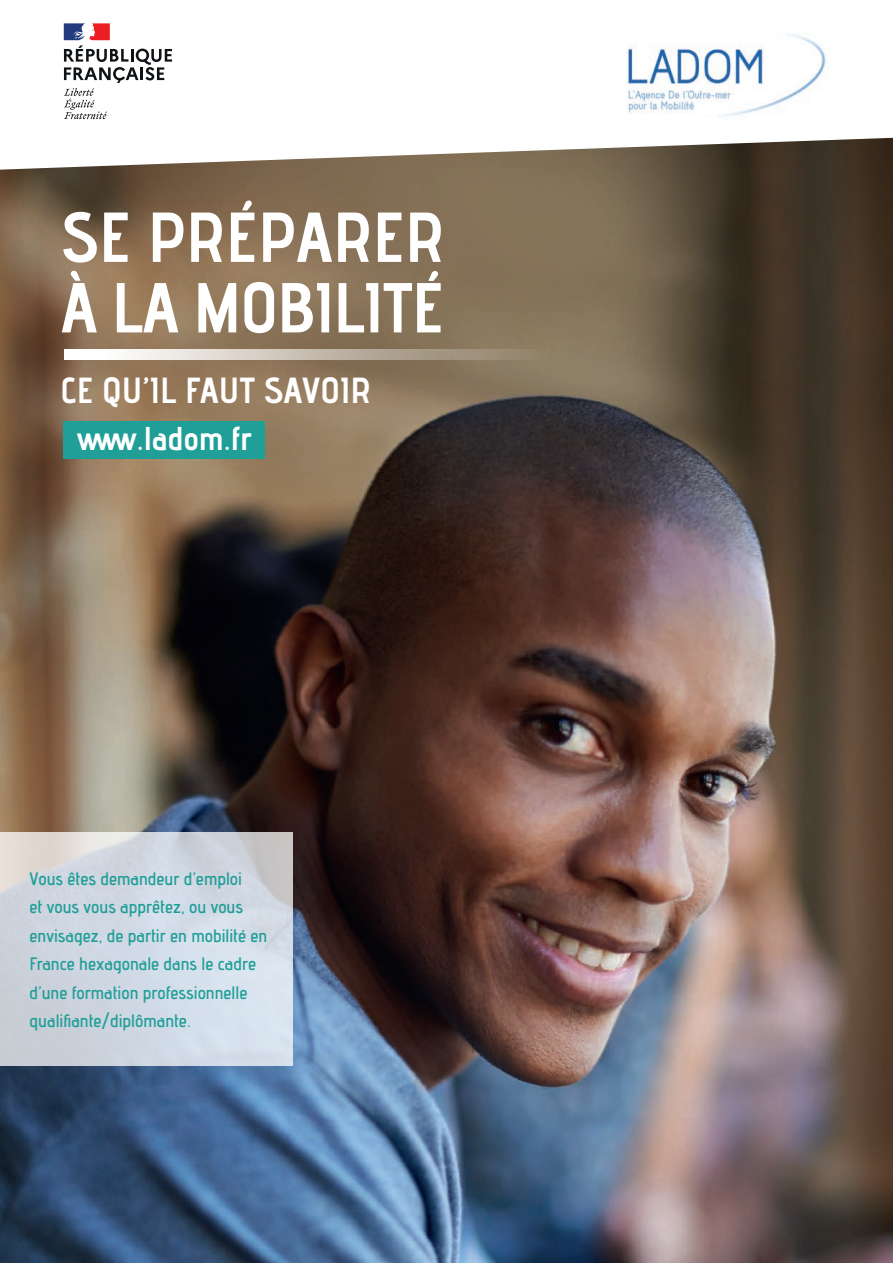
<style>
.page{position:relative;width:893px;height:1263px;background:#fff}
.page>*{position:absolute;margin:0;border:0;box-sizing:border-box;transform-origin:0 0}
.t1{font:70.5px/70.5px "advent Bd 3";letter-spacing:-.01em;color:#fff}
.t2{font:36.3px "advent Bd 3";color:#fff}
.t3{font:33px "advent Bd 3";letter-spacing:.01em;color:#fff}
.t4{font:18px/28.5px "advent Bd 2";color:#209e98}
</style>
<div class="page">
<img style="left:0;top:170px;width:893px;height:1093px">
<svg style="left:0;top:832px;width:293px;height:234px;background:#d1d8e1"></svg>
<svg style="left:64px;top:349px;width:485px;height:10px"></svg>
<div style="left:64px;top:421px;width:201px;height:37px;background:#209e98"></div>
<svg style="left:0;top:23px;width:893px;height:147px"></svg>
<img style="left:616px;top:23px;width:213px;height:96px">
<svg style="left:64px;top:23px;width:108px;height:96px"></svg>
<h1 class="t1" style="left:61px;top:201px;width:385px">SE PRÉPARER<br>À LA MOBILITÉ</h1>
<h2 class="t2" style="left:61px;top:368px;width:312px">CE QU’IL FAUT SAVOIR</h2>
<h3 class="t3" style="left:77px;top:418px;width:176px">www.ladom.fr</h3>
<p class="t4" style="left:30px;top:864px;width:239px">Vous êtes demandeur d’emploi<br>et vous vous apprêtez, ou vous envisagez, de partir en mobilité en<br>France hexagonale dans le cadre d’une formation professionnelle qualifiante/diplômante.</p>
</div>
